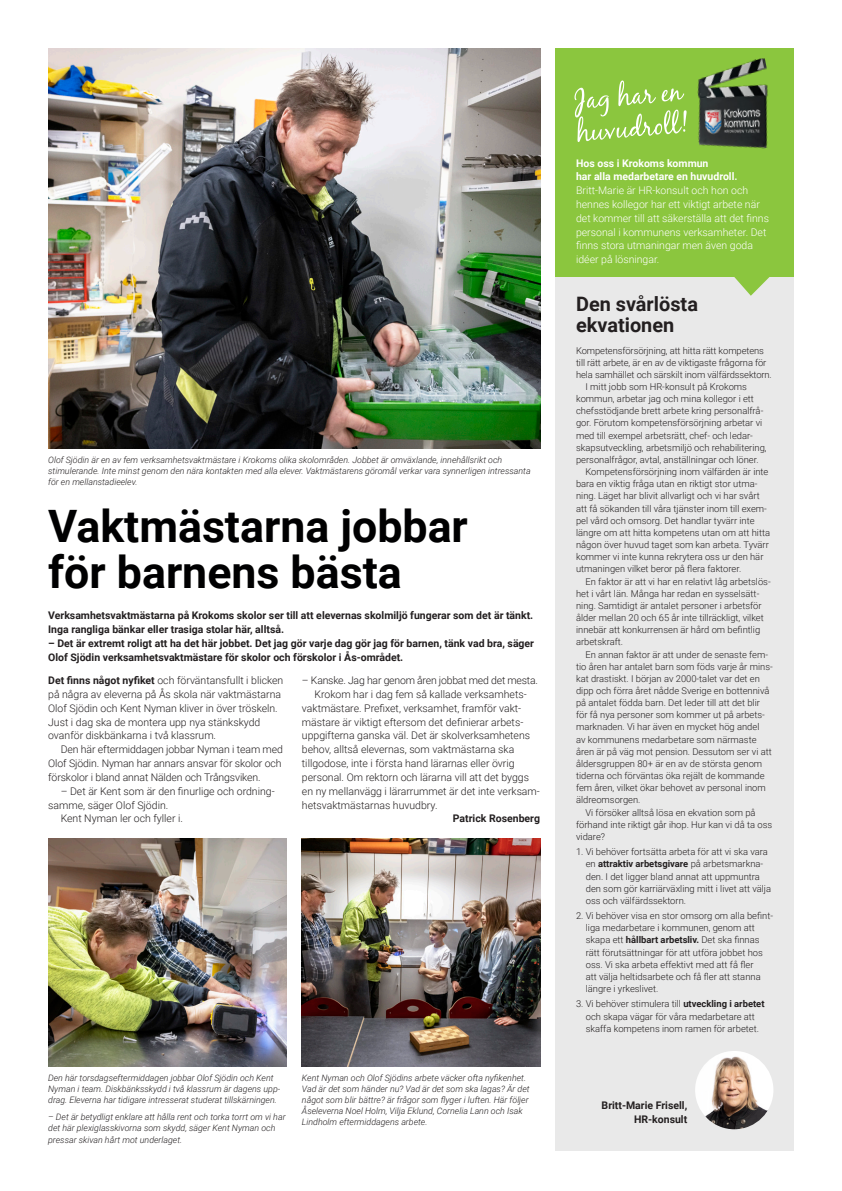
<style>
.page{position:relative;width:842px;height:1191px;background:#fff}
.page>*{position:absolute;margin:0;border:0;box-sizing:border-box;transform-origin:0 0}
.t1{font:700 44.7px "Roboto";color:#000001}
.t2{font:700 19.9px/21px "Roboto";color:#231f20}
.Brödtext_med_indrag{font:300 10.5px/13.8px "Roboto";color:#231f20}
.Brödtext_utan_indrag{font:700 10.5px/13.8px "Roboto";color:#231f20}
.Brödtext_utan_indrag-2{font:300 10.5px/13.8px "Roboto";color:#231f20}
.Brödtext_utan_indrag-3{font:300 10.5px/13.8px "Roboto";color:#fff}
.Brödtext_utan_indrag-4{font:700 10.5px/13.8px "Roboto";color:#fff}
.Brödtext_utan_indrag-5{font:300 10.5px "Roboto";letter-spacing:-.02em;color:#231f20}
.Brödtext_notiser_indrag{font:300 9.4px/12.2px "Roboto";color:#231f20}
.Brödtext_notiser{font:300 9.4px/12.2px "Roboto";color:#231f20}
.Bildtext{font:italic 300 8.8px/11.1px "Roboto";color:#231f20}
.s1{font-weight:700}
</style>
<div class="page">
<div style="left:556px;top:267px;width:238px;height:884px;background:#e9e9e9"></div>
<img style="left:48px;top:48px;width:492px;height:400px">
<img style="left:48px;top:838px;width:238px;height:229px">
<img style="left:302px;top:838px;width:238px;height:229px">
<img style="left:695px;top:1051px;width:78px;height:78px;border-radius:39px">
<div style="left:556px;top:48px;width:238px;height:229px;background:#8bc63e"></div>
<svg style="left:574px;top:80px;width:111px;height:62px"></svg>
<img style="left:685px;top:58px;width:83px;height:91px">
<svg style="left:734px;top:277px;width:35px;height:19px"></svg>
<p class="Bildtext" style="left:48px;top:454px;width:484px">Olof Sjödin är en av fem verksamhetsvaktmästare i Krokoms olika skolområden. Jobbet är omväxlande, innehållsrikt och stimulerande. Inte minst genom den nära kontakten med alla elever. Vaktmästarens göromål verkar vara synnerligen intressanta för en mellanstadieelev.</p>
<h2 class="t1" style="left:48px;top:495px;width:421px">Vaktmästarna jobbar</h2>
<h2 class="t1" style="left:48px;top:541px;width:355px">för barnens bästa</h2>
<p class="Brödtext_utan_indrag" style="left:48px;top:608px;width:487px">Verksamhetsvaktmästarna på Krokoms skolor ser till att elevernas skolmiljö fungerar som det är tänkt.<br>Inga rangliga bänkar eller trasiga stolar här, alltså.</p>
<p class="Brödtext_utan_indrag" style="left:48px;top:636px;width:487px">– Det är extremt roligt att ha det här jobbet. Det jag gör varje dag gör jag för barnen, tänk vad bra, säger<br>Olof Sjödin verksamhetsvaktmästare för skolor och förskolor i Ås-området.</p>
<p class="Brödtext_utan_indrag-2" style="left:48px;top:673px;width:237px"><span class="s1">Det finns något nyfiket</span> och förväntansfullt i blicken på några av eleverna på Ås skola när vaktmästarna Olof Sjödin och Kent Nyman kliver in över tröskeln.<br>Just i dag ska de montera upp nya stänkskydd ovanför diskbänkarna i två klassrum.</p>
<p class="Brödtext_med_indrag" style="left:48px;top:742px;width:236px;text-indent:13px">Den här eftermiddagen jobbar Nyman i team med<br>Olof Sjödin. Nyman har annars ansvar för skolor och förskolor i bland annat Nälden och Trångsviken.</p>
<p class="Brödtext_med_indrag" style="left:48px;top:783px;width:228px;text-indent:13px">– Det är Kent som är den finurlige och ordning&shy;samme, säger Olof Sjödin.</p>
<p class="Brödtext_med_indrag" style="left:61px;top:811px;width:124px">Kent Nyman ler och fyller i.</p>
<p class="Brödtext_utan_indrag-5" style="left:302px;top:673px;width:238px">– Kanske. Jag har genom åren jobbat med det mesta.</p>
<p class="Brödtext_med_indrag" style="left:302px;top:687px;width:239px;text-indent:13px">Krokom har i dag fem så kallade verksamhets&shy;vaktmästare. Prefixet, verksamhet, framför vakt&shy;mästare är viktigt eftersom det definierar arbets&shy;uppgifterna ganska väl. Det är skolverksamhetens behov, alltså elevernas, som vaktmästarna ska tillgodose, inte i första hand lärarnas eller övrig personal. Om rektorn och lärarna vill att det byggs en ny mellanvägg i lärarrummet är det inte verksam&shy;hetsvaktmästarnas huvudbry.</p>
<p class="Brödtext_utan_indrag" style="left:453px;top:811px;width:89px">Patrick Rosenberg</p>
<p class="Bildtext" style="left:48px;top:1072px;width:234px">Den här torsdagseftermiddagen jobbar Olof Sjödin och Kent<br>Nyman i team. Diskbänksskydd i två klassrum är dagens upp&shy;drag. Eleverna har tidigare intresserat studerat tillskärningen.</p>
<p class="Bildtext" style="left:48px;top:1111px;width:239px">– Det är betydligt enklare att hålla rent och torka torrt om vi har det här plexiglasskivorna som skydd, säger Kent Nyman och pressar skivan hårt mot underlaget.</p>
<p class="Bildtext" style="left:302px;top:1072px;width:229px">Kent Nyman och Olof Sjödins arbete väcker ofta nyfikenhet.<br>Vad är det som händer nu? Vad är det som ska lagas? Är det något som blir bättre? är frågor som flyger i luften. Här följer Åseleverna Noel Holm, Vilja Eklund, Cornelia Lann och Isak Lindholm eftermiddagens arbete.</p>
<p class="Brödtext_utan_indrag-4" style="left:576px;top:155px;width:163px">Hos oss i Krokoms kommun<br>har alla medarbetare en huvudroll.</p>
<p class="Brödtext_utan_indrag-3" style="left:576px;top:183px;width:194px">Britt-Marie är HR-konsult och hon och hennes kollegor har ett viktigt arbete när det kommer till att säkerställa att det finns personal i kommunens verksamheter. Det finns stora utmaningar men även goda idéer på lösningar.</p>
<h3 class="t2" style="left:576px;top:292px;width:123px">Den svårlösta ekvationen</h3>
<p class="Brödtext_notiser" style="left:576px;top:344px;width:197px">Kompetensförsörjning, att hitta rätt kompetens till rätt arbete, är en av de viktigaste frågorna för hela samhället och särskilt inom välfärdssektorn.</p>
<p class="Brödtext_notiser_indrag" style="left:576px;top:380px;width:192px;text-indent:9px">I mitt jobb som HR-konsult på Krokoms kommun, arbetar jag och mina kollegor i ett chefsstödjande brett arbete kring personalfrå&shy;gor. Förutom kompetensförsörjning arbetar vi med till exempel arbetsrätt, chef- och ledar&shy;skapsutveckling, arbetsmiljö och rehabilitering, personalfrågor, avtal, anställningar och löner.</p>
<p class="Brödtext_notiser_indrag" style="left:576px;top:465px;width:196px;text-indent:9px">Kompetensförsörjning inom välfärden är inte bara en viktig fråga utan en riktigt stor utma&shy;ning. Läget har blivit allvarligt och vi har svårt att få sökanden till våra tjänster inom till exem&shy;pel vård och omsorg. Det handlar tyvärr inte längre om att hitta kompetens utan om att hitta någon över huvud taget som kan arbeta. Tyvärr kommer vi inte kunna rekrytera oss ur den här utmaningen vilket beror på flera faktorer.</p>
<p class="Brödtext_notiser_indrag" style="left:576px;top:575px;width:196px;text-indent:9px">En faktor är att vi har en relativt låg arbetslös&shy;het i vårt län. Många har redan en sysselsätt&shy;ning. Samtidigt är antalet personer i arbetsför ålder mellan 20 och 65 år inte tillräckligt, vilket innebär att konkurrensen är hård om befintlig arbetskraft.</p>
<p class="Brödtext_notiser_indrag" style="left:576px;top:647px;width:198px;text-indent:9px">En annan faktor är att under de senaste fem&shy;tio åren har antalet barn som föds varje år mins&shy;kat drastiskt. I början av 2000-talet var det en dipp och förra året nådde Sverige en bottennivå på antalet födda barn. Det leder till att det blir för få nya personer som kommer ut på arbets&shy;marknaden. Vi har även en mycket hög andel<br>av kommunens medarbetare som närmaste åren är på väg mot pension. Dessutom ser vi att åldersgruppen 80+ är en av de största genom tiderna och förväntas öka rejält de kommande fem åren, vilket ökar behovet av personal inom äldreomsorgen.</p>
<p class="Brödtext_notiser_indrag" style="left:576px;top:805px;width:198px;text-indent:9px">Vi försöker alltså lösa en ekvation som på förhand inte riktigt går ihop. Hur kan vi då ta oss vidare?</p>
<p class="Brödtext_notiser" style="left:586px;top:845px;width:187px;text-indent:-10px">1. Vi behöver fortsätta arbeta för att vi ska vara en <span class="s1">attraktiv arbetsgivare</span> på arbetsmarkna&shy;den. I det ligger bland annat att uppmuntra den som gör karriärväxling mitt i livet att välja oss och välfärdssektorn.</p>
<p class="Brödtext_notiser" style="left:586px;top:909px;width:189px;text-indent:-10px">2. Vi behöver visa en stor omsorg om alla befint&shy;liga medarbetare i kommunen, genom att skapa ett <span class="s1">hållbart arbetsliv.</span> Det ska finnas rätt förutsättningar för att utföra jobbet hos oss. Vi ska arbeta effektivt med att få fler<br>att välja heltidsarbete och få fler att stanna längre i yrkeslivet.</p>
<p class="Brödtext_notiser" style="left:576px;top:997px;width:190px;text-align:center">3. Vi behöver stimulera till <span class="s1">utveckling i arbetet </span>och skapa vägar för våra medarbetare att skaffa kompetens inom ramen för arbetet.</p>
<p class="Brödtext_utan_indrag" style="left:602px;top:1098px;width:87px;text-align:right">Britt-Marie Frisell,<br>HR-konsult</p>
</div>
